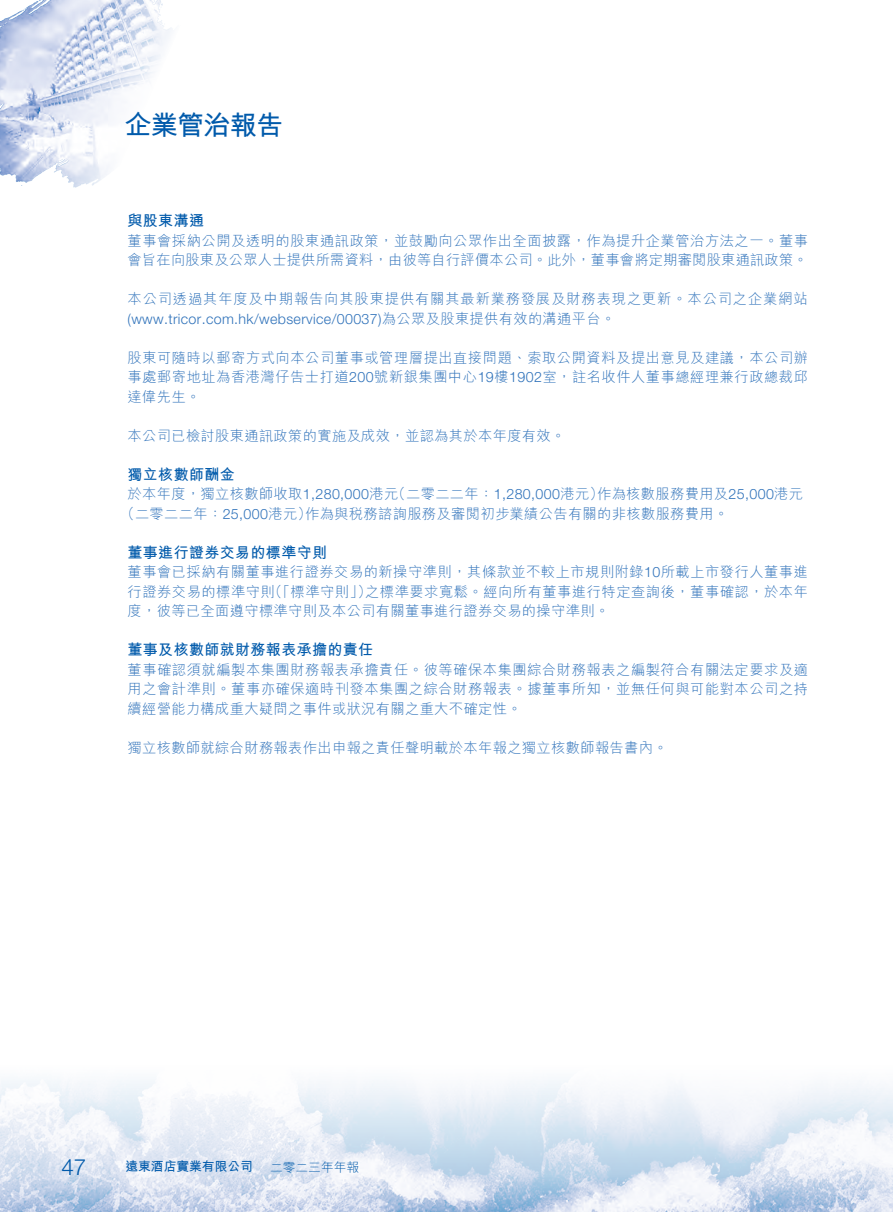
<style>
.page{position:relative;width:893px;height:1212px;background:#fff}
.page>*{position:absolute;margin:0;border:0;box-sizing:border-box;transform-origin:0 0}
.t1{font:700 27px "M Hei HK";letter-spacing:-.025em;color:#005aab}
.t2{font:300 22.5px "Helvetica Neue LT Std";color:#005aab}
.t3{font:700 15px "M Hei HK";letter-spacing:.025em;color:#005aab}
.t4{font:300 14.25px/19.5px "M Hei HK";letter-spacing:.025em;color:#2f72ba}
.t5{font:300 14.25px "Helvetica Neue LT Std";letter-spacing:.025em;color:#2f72ba}
.t6{font:300 14.25px "M Hei HK";letter-spacing:.06em;color:#2f72ba}
.t7{font:700 12.75px "M Hei HK";color:#005aab}
.t8{font:300 12.75px "M Hei HK";color:#005aab}
.s1{font-family:"M Hei HK"}
.s2{font-family:"Helvetica Neue LT Std"}
</style>
<div class="page">
<svg style="left:0;top:1080px;width:893px;height:132px"></svg>
<img style="left:0;top:10px;width:22px;height:176px">
<svg style="left:22px;top:0;width:150px;height:188px"></svg>
<h1 class="t1" style="left:124px;top:105px;width:160px">企業管治報告</h1>
<p class="t3" style="left:128px;top:210px;width:78px">與股東溝通</p>
<p class="t4" style="left:128px;top:230px;width:682px">董事會採納公開及透明的股東通訊政策，並鼓勵向公眾作出全面披露，作為提升企業管治方法之一。董事會旨在向股東及公眾人士提供所需資料，由彼等自行評價本公司。此外，董事會將定期審閱股東通訊政策。</p>
<p class="t6" style="left:128px;top:292px;width:682px">本公司透過其年度及中期報告向其股東提供有關其最新業務發展及財務表現之更新。本公司之企業網站</p>
<p class="t5" style="left:128px;top:310px;width:489px">(www.tricor.com.hk/webservice/00037)<span class="s1">為公眾及股東提供有效的溝通平台。</span></p>
<p class="t4" style="left:128px;top:347px;width:682px;text-align:justify">股東可隨時以郵寄方式向本公司董事或管理層提出直接問題、索取公開資料及提出意見及建議，本公司辦事處郵寄地址為香港灣仔告士打道<span class="s2">200</span>號新銀集團中心<span class="s2">19</span>樓<span class="s2">1902</span>室，註名收件人董事總經理兼行政總裁邱達偉先生。</p>
<p class="t4" style="left:128px;top:425px;width:439px">本公司已檢討股東通訊政策的實施及成效，並認為其於本年度有效。</p>
<p class="t3" style="left:128px;top:463px;width:109px">獨立核數師酬金</p>
<p class="t4" style="left:597px;top:484px;width:208px">作為核數服務費用及<span class="s2">25,000</span>港元</p>
<p class="t4" style="left:305px;top:484px;width:425px;text-indent:-178px">於本年度，獨立核數師收取<span class="s2">1,280,000</span>港元<br>作為與稅務諮詢服務及審閱初步業績公告有關的非核數服務費用。</p>
<p class="t4" style="left:392px;top:484px;width:214px">（二零二二年：<span class="s2">1,280,000</span>港元）</p>
<p class="t4" style="left:120px;top:503px;width:193px">（二零二二年：<span class="s2">25,000</span>港元）</p>
<p class="t3" style="left:128px;top:541px;width:201px">董事進行證券交易的標準守則</p>
<p class="t4" style="left:128px;top:562px;width:682px;text-align:right">董事會已採納有關董事進行證券交易的新操守準則，其條款並不較上市規則附錄<span class="s2">10</span>所載上市發行人董事進之標準要求寬鬆。經向所有董事進行特定查詢後，董事確認，於本年</p>
<p class="t4" style="left:268px;top:581px;width:105px">（「標準守則」）</p>
<p class="t4" style="left:128px;top:581px;width:483px">行證券交易的標準守則<br>度，彼等已全面遵守標準守則及本公司有關董事進行證券交易的操守準則。</p>
<p class="t3" style="left:128px;top:639px;width:247px">董事及核數師就財務報表承擔的責任</p>
<p class="t4" style="left:128px;top:659px;width:682px;text-align:justify">董事確認須就編製本集團財務報表承擔責任。彼等確保本集團綜合財務報表之編製符合有關法定要求及適用之會計準則。董事亦確保適時刊發本集團之綜合財務報表。據董事所知，並無任何與可能對本公司之持續經營能力構成重大疑問之事件或狀況有關之重大不確定性。</p>
<p class="t4" style="left:128px;top:737px;width:542px">獨立核數師就綜合財務報表作出申報之責任聲明載於本年報之獨立核數師報告書內。</p>
<h2 class="t2" style="left:61px;top:1153px;width:27px">47</h2>
<p class="t7" style="left:125px;top:1157px;width:129px">遠東酒店實業有限公司</p>
<p class="t8" style="left:270px;top:1161px;width:91px">二零二三年年報</p>
</div>
